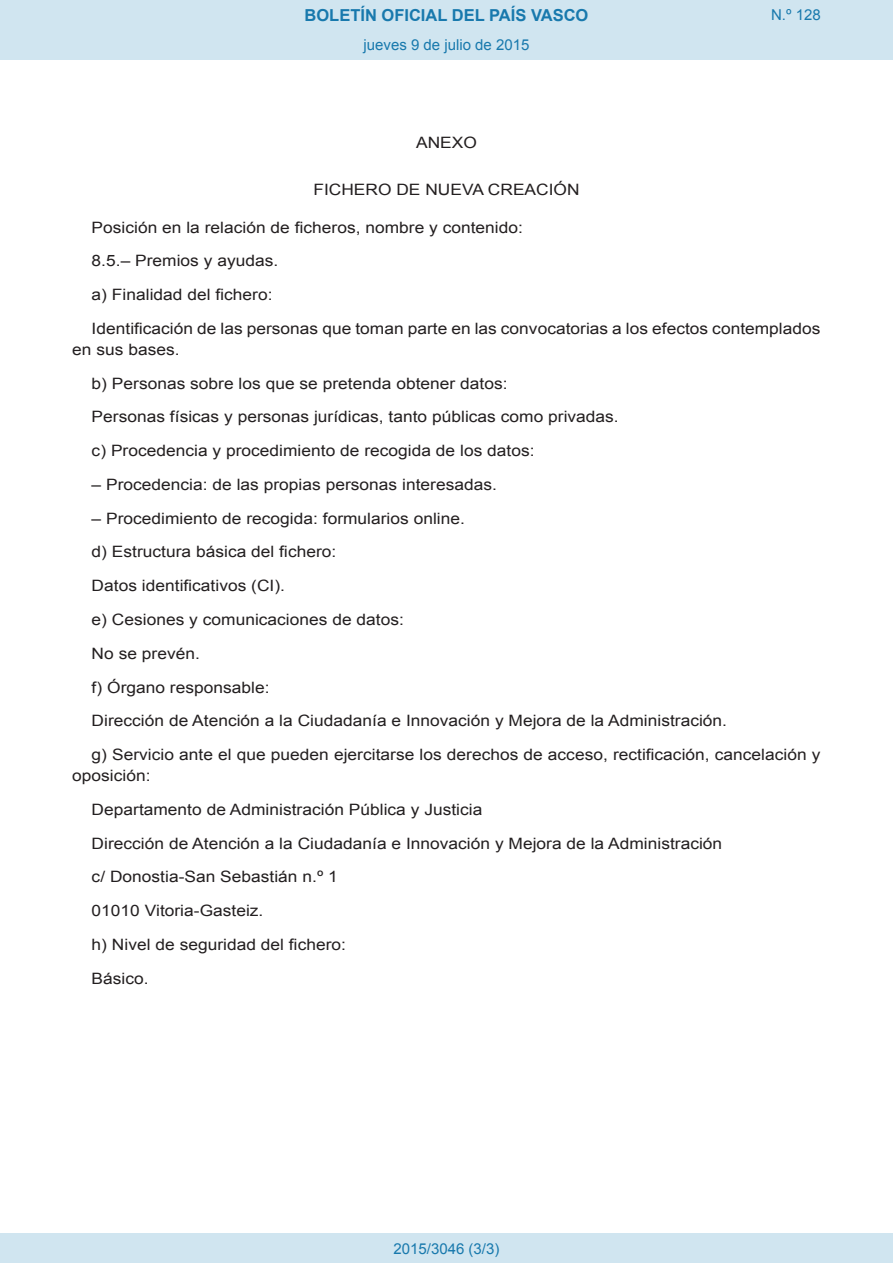
<style>
.page{position:relative;width:893px;height:1263px;background:#fff}
.page>*{position:absolute;margin:0;border:0;box-sizing:border-box;transform-origin:0 0}
.t1{font:700 16.5px "Arial";color:#1879ad}
.BOPVDetalle{font:15.6px/21px "Arial";color:#231f20;scale:1.11 1}
.BOPVClave{font:15.6px "Arial";color:#231f20;scale:1.11 1}
.Paginacion_Centro{font:15px "Arial";color:#1879ad}
</style>
<div class="page">
<div style="left:0;top:0;width:893px;height:60px;background:#d0e5f0"></div>
<div style="left:0;top:1233px;width:893px;height:30px;background:#d0e5f0"></div>
<p class="t1" style="left:305px;top:4px;width:285px">BOLETÍN OFICIAL DEL PAÍS VASCO</p>
<p class="Paginacion_Centro" style="left:363px;top:35px;width:167px">jueves 9 de julio de 2015</p>
<p class="Paginacion_Centro" style="left:771px;top:5px;width:51px">N.º 128</p>
<p class="BOPVClave" style="left:416px;top:132px;width:56px">ANEXO</p>
<p class="BOPVClave" style="left:313px;top:179px;width:241px">FICHERO DE NUEVA CREACIÓN</p>
<p class="BOPVDetalle" style="left:92px;top:217px;width:390px">Posición en la relación de ficheros, nombre y contenido:</p>
<p class="BOPVDetalle" style="left:92px;top:251px;width:170px">8.5.– Premios y ayudas.</p>
<p class="BOPVDetalle" style="left:92px;top:284px;width:164px">a) Finalidad del fichero:</p>
<p class="BOPVDetalle" style="left:72px;top:318px;width:676px;text-indent:19px">Identificación de las personas que toman parte en las convocatorias a los efectos contemplados en sus bases.</p>
<p class="BOPVDetalle" style="left:92px;top:373px;width:376px">b) Personas sobre los que se pretenda obtener datos:</p>
<p class="BOPVDetalle" style="left:92px;top:407px;width:476px">Personas físicas y personas jurídicas, tanto públicas como privadas.</p>
<p class="BOPVDetalle" style="left:92px;top:440px;width:401px">c) Procedencia y procedimiento de recogida de los datos:</p>
<p class="BOPVDetalle" style="left:92px;top:474px;width:367px">– Procedencia: de las propias personas interesadas.</p>
<p class="BOPVDetalle" style="left:92px;top:508px;width:338px">– Procedimiento de recogida: formularios online.</p>
<p class="BOPVDetalle" style="left:92px;top:542px;width:222px">d) Estructura básica del fichero:</p>
<p class="BOPVDetalle" style="left:92px;top:575px;width:176px">Datos identificativos (CI).</p>
<p class="BOPVDetalle" style="left:92px;top:609px;width:283px">e) Cesiones y comunicaciones de datos:</p>
<p class="BOPVDetalle" style="left:92px;top:643px;width:99px">No se prevén.</p>
<p class="BOPVDetalle" style="left:92px;top:677px;width:162px">f) Órgano responsable:</p>
<p class="BOPVDetalle" style="left:92px;top:710px;width:574px">Dirección de Atención a la Ciudadanía e Innovación y Mejora de la Administración.</p>
<p class="BOPVDetalle" style="left:72px;top:744px;width:676px;text-indent:19px">g) Servicio ante el que pueden ejercitarse los derechos de acceso, rectificación, cancelación y oposición:</p>
<p class="BOPVDetalle" style="left:92px;top:799px;width:353px">Departamento de Administración Pública y Justicia</p>
<p class="BOPVDetalle" style="left:92px;top:833px;width:570px">Dirección de Atención a la Ciudadanía e Innovación y Mejora de la Administración</p>
<p class="BOPVDetalle" style="left:92px;top:866px;width:223px">c/ Donostia-San Sebastián n.º 1</p>
<p class="BOPVDetalle" style="left:92px;top:900px;width:156px">01010 Vitoria-Gasteiz.</p>
<p class="BOPVDetalle" style="left:92px;top:934px;width:231px">h) Nivel de seguridad del fichero:</p>
<p class="BOPVDetalle" style="left:92px;top:968px;width:53px">Básico.</p>
<p class="Paginacion_Centro" style="left:393px;top:1238px;width:107px">2015/3046 (3/3)</p>
</div>
